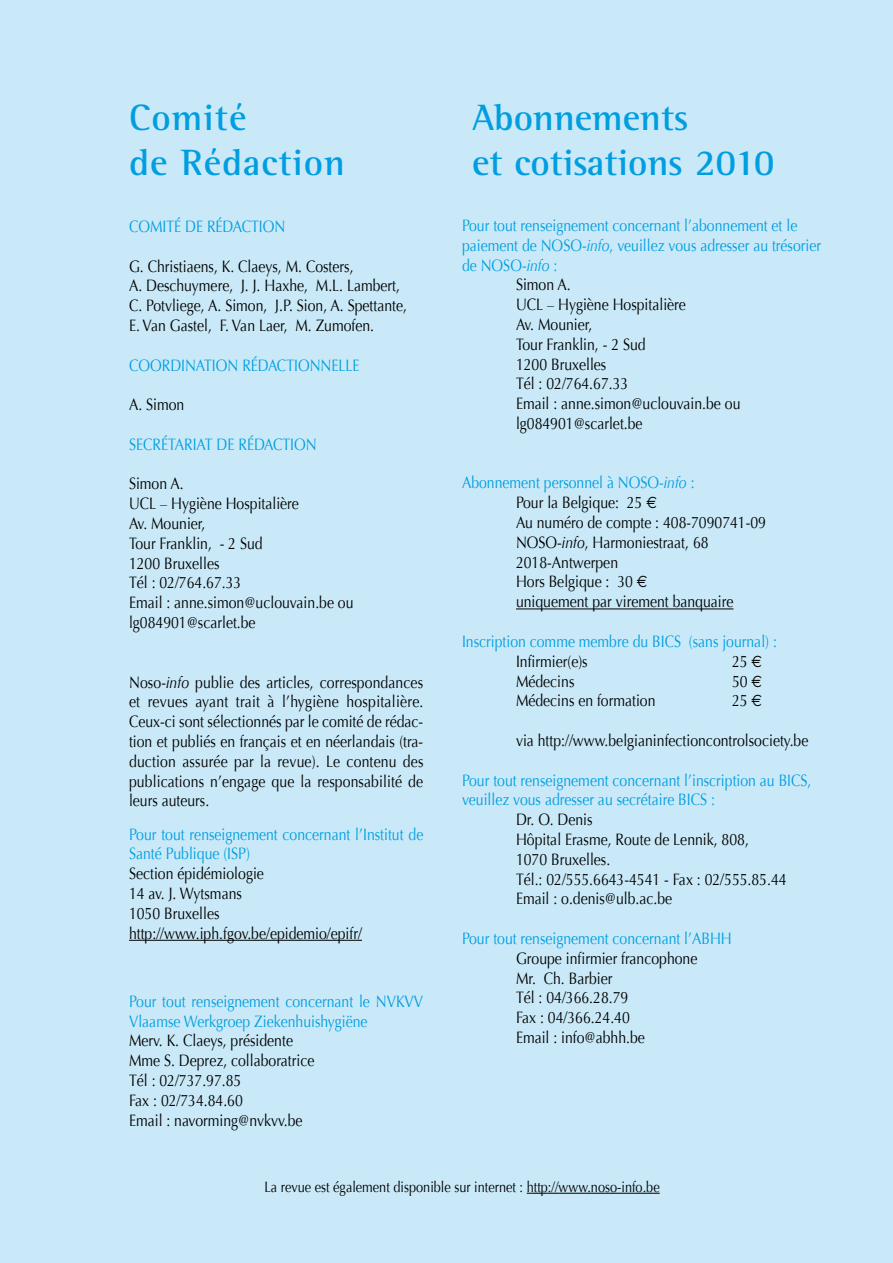
<style>
.page{position:relative;width:893px;height:1263px;background:#c9e9f8}
.page>*{position:absolute;margin:0;border:0;box-sizing:border-box;transform-origin:0 0}
.t1{font:700 37.5px/45px "Rotis Semi Serif";color:#009ee0}
.t2{font:700 37.5px/45px "Rotis Semi Serif";letter-spacing:.025em;color:#009ee0}
.t3{font:16.5px/19.8px "Optima";color:#000;scale:.85 1}
.t4{font:16.5px/19.8px "Optima";color:#009ee0;scale:.85 1}
.t5{font:15px "Optima";color:#000;scale:.85 1}
.s1{font-style:italic}
.s2{color:#009ee0}
.s3{font-style:italic;color:#009ee0}
.s4{font-family:"Euro Sans"}
</style>
<div class="page">
<hr style="left:129px;top:940px;width:233px;height:1px;background:#000">
<hr style="left:516px;top:608px;width:217px;height:1px;background:#000">
<hr style="left:527px;top:1193px;width:133px;height:1px;background:#000">
<h1 class="t2" style="left:129px;top:95px;width:218px">Comité<br>de Rédaction</h1>
<p class="t4" style="left:129px;top:217px;width:23px">Comit</p>
<p class="t4" style="left:174px;top:217px;width:68px">é de rédaction</p>
<p class="t3" style="left:129px;top:256px;width:329px">G. Christiaens, K. Claeys, M. Costers,<br>A. Deschuymere, J. J. Haxhe, M.L. Lambert, C. Potvliege, A. Simon, J.P. Sion, A. Spettante, E. Van Gastel, F. Van Laer, M. Zumofen.</p>
<p class="t4" style="left:129px;top:355px;width:273px">COORDINATION RÉDACTIONNELLE</p>
<p class="t3" style="left:129px;top:395px;width:67px">A. Simon</p>
<p class="t4" style="left:129px;top:435px;width:222px">SECRÉTARIAT DE RÉDACTION</p>
<p class="t3" style="left:129px;top:474px;width:266px">Simon A.<br>UCL – Hygiène Hospitalière<br>Av. Mounier,<br>Tour Franklin, - 2 Sud<br>1200 Bruxelles<br>Tél : 02/764.67.33<br>Email : anne.simon@uclouvain.be ou lg084901@scarlet.be</p>
<p class="t3" style="left:129px;top:672px;width:348px;text-align:justify">Noso-<span class="s1">info</span> publie des articles, correspondances et revues ayant trait à l’hygiène hospitalière.<br>Ceux-ci sont sélectionnés par le comité de rédac&shy;tion et publiés en français et en néerlandais (tra&shy;duction assurée par la revue). Le contenu des publications n’engage que la responsabilité de leurs auteurs.</p>
<p class="t4" style="left:129px;top:824px;width:348px">Pour tout renseignement concernant l’Institut de<br>Santé Publique (ISP)</p>
<p class="t3" style="left:129px;top:864px;width:276px">Section épidémiologie<br>14 av. J. Wytsmans<br>1050 Bruxelles http://www.iph.fgov.be/epidemio/epifr/</p>
<p class="t4" style="left:129px;top:991px;width:348px">Pour tout renseignement concernant le NVKVV<br>Vlaamse Werkgroep Ziekenhuishygiëne</p>
<p class="t3" style="left:129px;top:1031px;width:220px">Merv. K. Claeys, présidente<br>Mme S. Deprez, collaboratrice<br>Tél : 02/737.97.85<br>Fax : 02/734.84.60<br>Email : navorming@nvkvv.be</p>
<h1 class="t1" style="left:472px;top:95px;width:304px">Abonnements<br>et cotisations 2010</h1>
<p class="t4" style="left:462px;top:216px;width:396px">Pour tout renseignement concernant l’abonnement et le</p>
<p class="t4" style="left:462px;top:236px;width:424px">paiement de NOSO-<span class="s1">info</span>, veuillez vous adresser au trésorier</p>
<p class="t4" style="left:462px;top:255px;width:114px">de NOSO-<span class="s1">info</span> :</p>
<p class="t3" style="left:516px;top:275px;width:66px">Simon A.</p>
<p class="t3" style="left:516px;top:295px;width:201px">UCL – Hygiène Hospitalière</p>
<p class="t3" style="left:516px;top:315px;width:91px">Av. Mounier,</p>
<p class="t3" style="left:516px;top:335px;width:154px">Tour Franklin, - 2 Sud</p>
<p class="t3" style="left:516px;top:354px;width:108px">1200 Bruxelles</p>
<p class="t3" style="left:516px;top:374px;width:134px">Tél : 02/764.67.33</p>
<p class="t3" style="left:516px;top:394px;width:266px">Email : anne.simon@uclouvain.be ou</p>
<p class="t3" style="left:516px;top:414px;width:150px">lg084901@scarlet.be</p>
<p class="t3" style="left:516px;top:473px;width:296px;text-indent:-54px"><span class="s2">Abonnement personnel à NOSO-</span><span class="s3">info</span> <span class="s2">:<br></span>Pour la Belgique: 25 <span class="s4">€<br></span>Au numéro de compte : 408-7090741-09<br>NOSO-<span class="s1">info</span>, Harmoniestraat, 68<br>2018-Antwerpen<br>Hors Belgique : 30 <span class="s4">€<br></span>uniquement par virement banquaire</p>
<p class="t4" style="left:462px;top:632px;width:372px">Inscription comme membre du BICS (sans journal) :</p>
<p class="t3" style="left:516px;top:651px;width:86px">Infirmier(e)s</p>
<p class="t3" style="left:732px;top:651px;width:37px">25 <span class="s4">€</span></p>
<p class="t3" style="left:516px;top:671px;width:70px">Médecins</p>
<p class="t3" style="left:732px;top:671px;width:37px">50 <span class="s4">€</span></p>
<p class="t3" style="left:516px;top:691px;width:166px">Médecins en formation</p>
<p class="t3" style="left:732px;top:691px;width:37px">25 <span class="s4">€</span></p>
<p class="t3" style="left:516px;top:731px;width:345px">via http://www.belgianinfectioncontrolsociety.be</p>
<p class="t4" style="left:462px;top:770px;width:413px">Pour tout renseignement concernant l’inscription au BICS, veuillez vous adresser au secrétaire BICS :</p>
<p class="t3" style="left:516px;top:810px;width:320px">Dr. O. Denis<br>Hôpital Erasme, Route de Lennik, 808,<br>1070 Bruxelles.<br>Tél.: 02/555.6643-4541 - Fax : 02/555.85.44<br>Email : o.denis@ulb.ac.be</p>
<p class="t4" style="left:462px;top:929px;width:319px">Pour tout renseignement concernant l’ABHH</p>
<p class="t3" style="left:516px;top:948px;width:215px">Groupe infirmier francophone<br>Mr. Ch. Barbier<br>Tél : 04/366.28.79<br>Fax : 04/366.24.40<br>Email : info@abhh.be</p>
<p class="t5" style="left:264px;top:1178px;width:466px">La revue est également disponible sur internet : http://www.noso-info.be</p>
</div>
